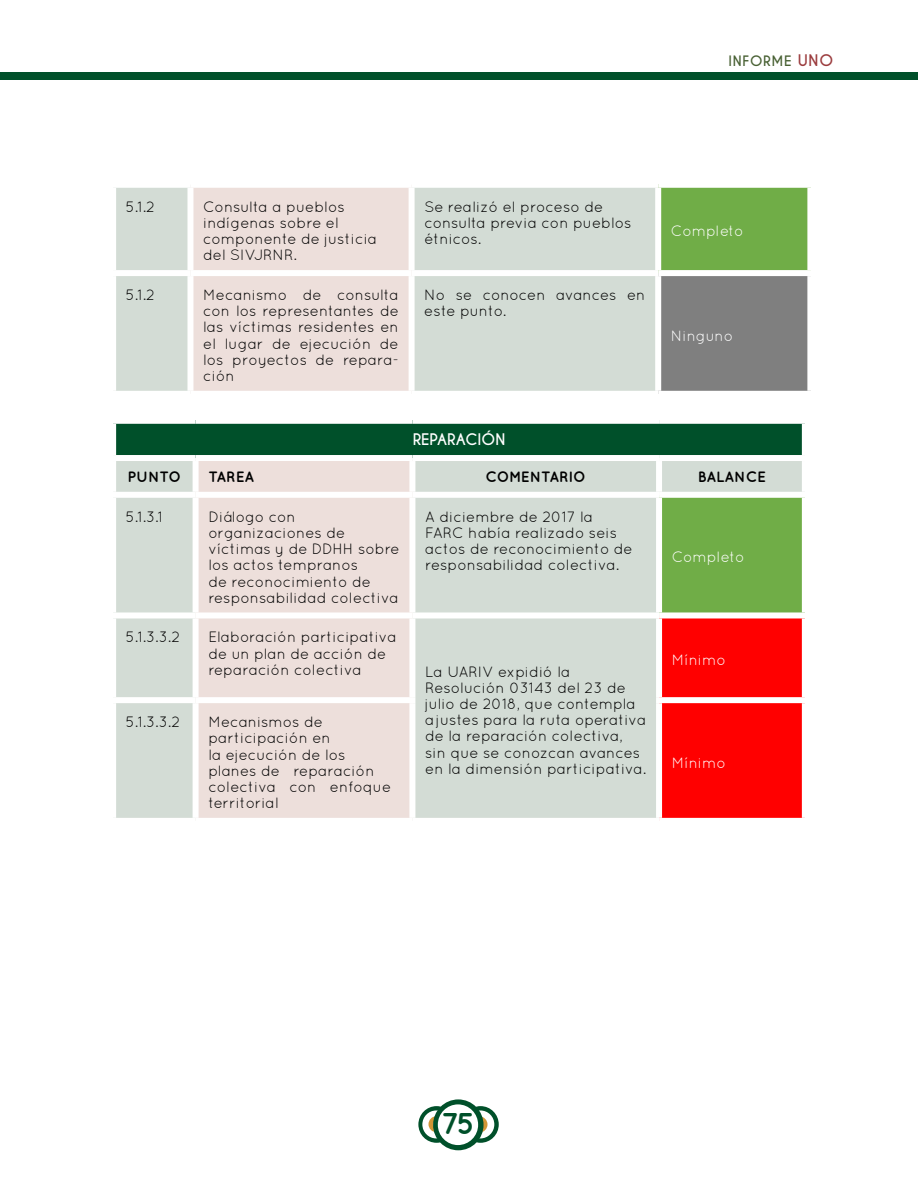
<style>
.page{position:relative;width:918px;height:1188px;background:#fff}
.page>*{position:absolute;margin:0;border:0;box-sizing:border-box;transform-origin:0 0}
.t1{font:700 30px "Quicksand";color:#00502a}
.t2{font:15px/16.2px "Quicksand";color:#000}
.t3{font:15px "Quicksand";color:#fff}
.t4{font:700 15px "Quicksand";color:#000}
.t5{font:700 15px "Caviar Dreams";color:#fff}
.t6{font:700 13.5px "Caviar Dreams";letter-spacing:.05em;color:#496134}
.s1{font-size:15px;color:#9b3c3e}
</style>
<div class="page">
<div style="left:0;top:72px;width:918px;height:8px;background:#00502a"></div>
<svg style="left:462px;top:1106px;width:37px;height:37px"></svg>
<div style="left:467px;top:1110px;width:27px;height:28px;background:#fff;border-radius:50%"></div>
<svg style="left:483px;top:1117px;width:5px;height:15px"></svg>
<svg style="left:418px;top:1106px;width:37px;height:37px"></svg>
<div style="left:422px;top:1110px;width:28px;height:28px;background:#fff;border-radius:50%"></div>
<svg style="left:429px;top:1116px;width:5px;height:16px"></svg>
<svg style="left:433px;top:1099px;width:51px;height:51px"></svg>
<div style="left:438px;top:1104px;width:40px;height:41px;background:#fff;border-radius:50%"></div>
<div style="left:116px;top:188px;width:539px;height:203px;background:#d3dcd5"></div>
<div style="left:193px;top:188px;width:216px;height:203px;background:#eddfdb"></div>
<div style="left:658px;top:185px;width:152px;height:88px;background:#70ad47"></div>
<div style="left:658px;top:273px;width:152px;height:121px;background:#7f7f7f"></div>
<div style="left:187px;top:188px;width:6px;height:82px;background:#fff"></div>
<div style="left:409px;top:188px;width:6px;height:82px;background:#fff"></div>
<div style="left:658px;top:182px;width:155px;height:6px;background:#fff"></div>
<div style="left:655px;top:188px;width:6px;height:82px;background:#fff"></div>
<div style="left:807px;top:188px;width:6px;height:82px;background:#fff"></div>
<div style="left:110px;top:270px;width:80px;height:6px;background:#fff"></div>
<div style="left:190px;top:270px;width:222px;height:6px;background:#fff"></div>
<div style="left:187px;top:276px;width:6px;height:115px;background:#fff"></div>
<div style="left:412px;top:270px;width:246px;height:6px;background:#fff"></div>
<div style="left:409px;top:276px;width:6px;height:115px;background:#fff"></div>
<div style="left:658px;top:270px;width:155px;height:6px;background:#fff"></div>
<div style="left:655px;top:276px;width:6px;height:115px;background:#fff"></div>
<div style="left:807px;top:276px;width:6px;height:115px;background:#fff"></div>
<div style="left:658px;top:391px;width:155px;height:6px;background:#fff"></div>
<div style="left:113px;top:421px;width:692px;height:37px;background:#00502a"></div>
<div style="left:116px;top:461px;width:686px;height:357px;background:#d3dcd5"></div>
<div style="left:199px;top:461px;width:210px;height:357px;background:#eddfdb"></div>
<div style="left:659px;top:495px;width:146px;height:120px;background:#70ad47"></div>
<div style="left:662px;top:618px;width:140px;height:200px;background:#f00"></div>
<div style="left:110px;top:418px;width:86px;height:6px;background:#fff"></div>
<div style="left:110px;top:424px;width:6px;height:31px;background:#fff"></div>
<div style="left:196px;top:418px;width:216px;height:6px;background:#fff"></div>
<div style="left:412px;top:418px;width:247px;height:6px;background:#fff"></div>
<div style="left:659px;top:418px;width:149px;height:6px;background:#fff"></div>
<div style="left:802px;top:424px;width:6px;height:31px;background:#fff"></div>
<div style="left:110px;top:455px;width:86px;height:6px;background:#fff"></div>
<div style="left:196px;top:455px;width:216px;height:6px;background:#fff"></div>
<div style="left:193px;top:461px;width:6px;height:31px;background:#fff"></div>
<div style="left:412px;top:455px;width:247px;height:6px;background:#fff"></div>
<div style="left:409px;top:461px;width:6px;height:31px;background:#fff"></div>
<div style="left:659px;top:455px;width:149px;height:6px;background:#fff"></div>
<div style="left:656px;top:461px;width:6px;height:31px;background:#fff"></div>
<div style="left:110px;top:492px;width:86px;height:6px;background:#fff"></div>
<div style="left:196px;top:492px;width:216px;height:6px;background:#fff"></div>
<div style="left:193px;top:498px;width:6px;height:114px;background:#fff"></div>
<div style="left:412px;top:492px;width:247px;height:6px;background:#fff"></div>
<div style="left:409px;top:498px;width:6px;height:114px;background:#fff"></div>
<div style="left:659px;top:492px;width:149px;height:6px;background:#fff"></div>
<div style="left:656px;top:498px;width:6px;height:114px;background:#fff"></div>
<div style="left:802px;top:498px;width:6px;height:114px;background:#fff"></div>
<div style="left:110px;top:612px;width:86px;height:6px;background:#fff"></div>
<div style="left:196px;top:612px;width:216px;height:6px;background:#fff"></div>
<div style="left:193px;top:618px;width:6px;height:79px;background:#fff"></div>
<div style="left:412px;top:612px;width:247px;height:6px;background:#fff"></div>
<div style="left:409px;top:618px;width:6px;height:79px;background:#fff"></div>
<div style="left:659px;top:612px;width:149px;height:6px;background:#fff"></div>
<div style="left:656px;top:618px;width:6px;height:79px;background:#fff"></div>
<div style="left:110px;top:697px;width:86px;height:6px;background:#fff"></div>
<div style="left:196px;top:697px;width:219px;height:6px;background:#fff"></div>
<div style="left:193px;top:703px;width:6px;height:115px;background:#fff"></div>
<div style="left:409px;top:703px;width:6px;height:115px;background:#fff"></div>
<div style="left:656px;top:697px;width:152px;height:6px;background:#fff"></div>
<div style="left:656px;top:703px;width:6px;height:115px;background:#fff"></div>
<p class="t6" style="left:729px;top:53px;width:106px">INFORME <span class="s1">UNO</span></p>
<p class="t2" style="left:126px;top:198px;width:31px">5.1.2</p>
<p class="t2" style="left:203px;top:198px;width:175px">Consulta a pueblos indígenas sobre el componente de justicia del SIVJRNR.</p>
<p class="t2" style="left:424px;top:198px;width:209px">Se realizó el proceso de consulta previa con pueblos étnicos.</p>
<p class="t2" style="left:126px;top:287px;width:31px">5.1.2</p>
<p class="t2" style="left:203px;top:287px;width:197px;text-align:justify">Mecanismo de consulta con los representantes de las víctimas residentes en el lugar de ejecución de los proyectos de repara&shy;ción</p>
<p class="t2" style="left:424px;top:287px;width:223px">No se conocen avances en este punto.</p>
<p class="t5" style="left:413px;top:431px;width:94px">REPARACIÓN</p>
<p class="t3" style="left:671px;top:222px;width:74px">Completo</p>
<p class="t3" style="left:671px;top:327px;width:64px">Ninguno</p>
<p class="t4" style="left:127px;top:468px;width:55px">PUNTO</p>
<p class="t4" style="left:208px;top:468px;width:47px">TAREA</p>
<p class="t4" style="left:486px;top:468px;width:102px">COMENTARIO</p>
<p class="t4" style="left:698px;top:468px;width:70px">BALANCE</p>
<p class="t2" style="left:126px;top:508px;width:39px">5.1.3.1</p>
<p class="t2" style="left:208px;top:508px;width:193px">Diálogo con organizaciones de víctimas y de DDHH sobre los actos tempranos<br>de reconocimiento de responsabilidad colectiva</p>
<p class="t2" style="left:425px;top:508px;width:209px">A diciembre de 2017 la<br>FARC había realizado seis actos de reconocimiento de responsabilidad colectiva.</p>
<p class="t3" style="left:672px;top:548px;width:74px">Completo</p>
<p class="t2" style="left:126px;top:629px;width:56px">5.1.3.3.2</p>
<p class="t2" style="left:208px;top:629px;width:190px">Elaboración participativa de un plan de acción de reparación colectiva</p>
<p class="t2" style="left:126px;top:714px;width:56px">5.1.3.3.2</p>
<p class="t2" style="left:208px;top:714px;width:184px">Mecanismos de participación en<br>la ejecución de los planes de reparación colectiva con enfoque territorial</p>
<p class="t2" style="left:425px;top:663px;width:223px">La UARIV expidió la<br>Resolución 03143 del 23 de julio de 2018, que contempla ajustes para la ruta operativa de la reparación colectiva, sin que se conozcan avances en la dimensión participativa.</p>
<p class="t3" style="left:672px;top:651px;width:55px">Mínimo</p>
<p class="t3" style="left:672px;top:754px;width:55px">Mínimo</p>
<h1 class="t1" style="left:442px;top:1105px;width:35px">75</h1>
</div>
